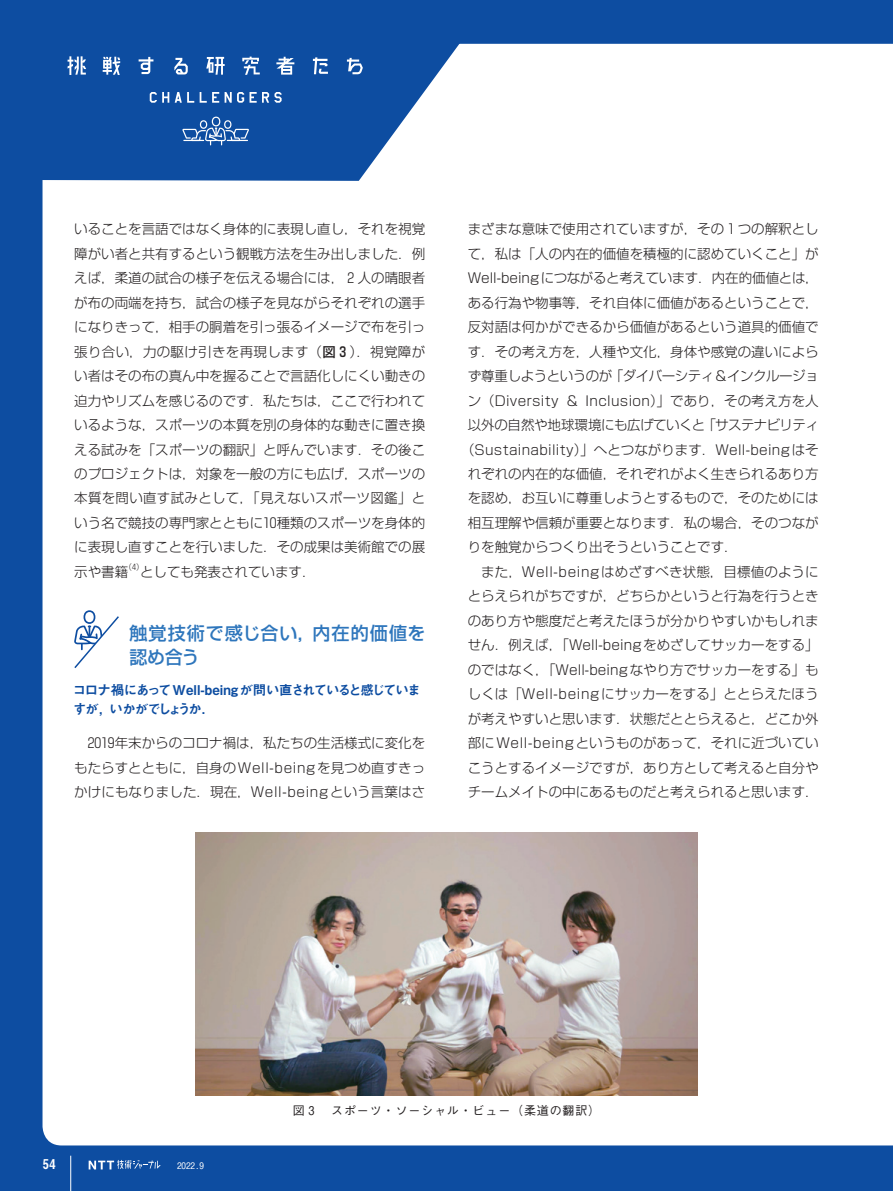
<style>
.page{position:relative;width:893px;height:1191px;background:#0d4da1}
.page>*{position:absolute;margin:0;border:0;box-sizing:border-box;transform-origin:0 0}
.t1{font:500 18px/24.5px "Shin Go Pr 6";letter-spacing:.055em;color:#2e76bc}
.t2{font:300 13.5px/24.5px "Shin Go Pr 6";color:#231f20;text-align:justify}
.t3{font:300 13.5px "Shin Go Pr 6";letter-spacing:.025em;color:#231f20}
.t4{font:300 13.5px "Shin Go Pr 6";letter-spacing:-.035em;color:#231f20}
.t5{font:13.5px/19.2px "Midashi Go Pr 6 MB31";letter-spacing:-.095em;color:#0d4da1}
.t6{font:13.5px "Midashi Go Pr 6 MB31";color:#fff}
.t7{font:500 12px "Gothic BBB Pr 6";letter-spacing:.07em;color:#231f20}
.t8{font:500 9px "Gothic BBB Pr 6";color:#fff}
.t9{font:300 7.8px "Shin Go Pr 6";color:#231f20}
.s1{font-weight:500}
</style>
<div class="page">
<div style="left:43px;top:44px;width:850px;height:1101px;background:#fff"></div>
<svg style="left:89px;top:1160px;width:72px;height:9px"></svg>
<hr style="left:70px;top:1155px;width:1px;height:36px;background:#fff">
<svg style="left:42px;top:43px;width:450px;height:138px"></svg>
<svg style="left:68px;top:56px;width:18px;height:19px"></svg>
<svg style="left:103px;top:57px;width:17px;height:18px"></svg>
<svg style="left:139px;top:57px;width:14px;height:17px"></svg>
<svg style="left:174px;top:58px;width:14px;height:16px"></svg>
<svg style="left:206px;top:57px;width:19px;height:18px"></svg>
<svg style="left:242px;top:57px;width:18px;height:18px"></svg>
<svg style="left:276px;top:57px;width:18px;height:18px"></svg>
<svg style="left:313px;top:57px;width:15px;height:17px"></svg>
<svg style="left:347px;top:58px;width:16px;height:16px"></svg>
<svg style="left:150px;top:92px;width:19px;height:11px"></svg>
<svg style="left:175px;top:92px;width:19px;height:11px"></svg>
<svg style="left:200px;top:92px;width:19px;height:11px"></svg>
<svg style="left:225px;top:92px;width:19px;height:11px"></svg>
<svg style="left:250px;top:92px;width:32px;height:11px"></svg>
<svg style="left:182px;top:117px;width:67px;height:28px"></svg>
<svg style="left:73px;top:610px;width:48px;height:60px;background:#dfe7f2"></svg>
<img style="left:196px;top:832px;width:501px;height:263px">
<p class="t2" style="left:74px;top:216px;width:353px">いることを言語ではなく身体的に表現し直し，それを視覚障がい者と共有するという観戦方法を生み出しました．例えば，柔道の試合の様子を伝える場合には， 2 人の晴眼者が布の両端を持ち，試合の様子を見ながらそれぞれの選手になりきって，相手の胴着を引っ張るイメージで布を引っ張り合い，力の駆け引きを再現します（<span class="s1">図 3</span> ）．視覚障がい者はその布の真ん中を握ることで言語化しにくい動きの迫力やリズムを感じるのです．私たちは，ここで行われているような，スポーツの本質を別の身体的な動きに置き換える試みを「スポーツの翻訳」と呼んでいます．その後このプロジェクトは，対象を一般の方にも広げ，スポーツの本質を問い直す試みとして，「見えないスポーツ図鑑」という名で競技の専門家とともに10種類のスポーツを身体的に表現し直すことを行いました．その成果は美術館での展示や書籍</p>
<p class="t9" style="left:124px;top:561px;width:21px">（4）</p>
<p class="t2" style="left:140px;top:558px;width:177px">としても発表されています．</p>
<h1 class="t1" style="left:129px;top:619px;width:298px">触覚技術で感じ合い，内在的価値を認め合う</h1>
<p class="t5" style="left:73px;top:680px;width:349px">コロナ禍にあってWell-beingが問い直されていると感じていますが，いかがでしょうか．</p>
<p class="t2" style="left:74px;top:729px;width:353px;text-indent:14px">2019年末からのコロナ禍は，私たちの生活様式に変化をもたらすとともに，自身のWell-beingを見つめ直すきっかけにもなりました．現在，Well-beingという言葉はさ</p>
<p class="t2" style="left:468px;top:216px;width:352px">まざまな意味で使用されていますが，その 1 つの解釈とし</p>
<p class="t2" style="left:468px;top:240px;width:352px">て，私は「人の内在的価値を積極的に認めていくこと」が</p>
<p class="t2" style="left:468px;top:265px;width:352px">Well-beingにつながると考えています．内在的価値とは，</p>
<p class="t2" style="left:468px;top:289px;width:352px">ある行為や物事等，それ自体に価値があるということで，</p>
<p class="t2" style="left:468px;top:314px;width:352px">反対語は何かができるから価値があるという道具的価値で</p>
<p class="t2" style="left:468px;top:338px;width:352px">す．その考え方を，人種や文化，身体や感覚の違いによら</p>
<p class="t4" style="left:468px;top:365px;width:353px">ず尊重しようというのが「ダイバーシティ＆インクルージョ</p>
<p class="t3" style="left:468px;top:389px;width:352px">ン（Diversity ＆ Inclusion）」であり，その考え方を人</p>
<p class="t4" style="left:468px;top:414px;width:353px">以外の自然や地球環境にも広げていくと「サステナビリティ</p>
<p class="t3" style="left:461px;top:438px;width:359px">（Sustainability）」へとつながります．Well-beingはそ</p>
<p class="t2" style="left:468px;top:460px;width:352px">れぞれの内在的な価値，それぞれがよく生きられるあり方</p>
<p class="t2" style="left:468px;top:485px;width:352px">を認め，お互いに尊重しようとするもので，そのためには</p>
<p class="t2" style="left:468px;top:509px;width:352px">相互理解や信頼が重要となります．私の場合，そのつなが</p>
<p class="t2" style="left:468px;top:534px;width:271px">りを触覚からつくり出そうということです．</p>
<p class="t2" style="left:481px;top:558px;width:339px">また，Well-beingはめざすべき状態，目標値のように</p>
<p class="t2" style="left:468px;top:583px;width:352px">とらえられがちですが，どちらかというと行為を行うとき</p>
<p class="t2" style="left:468px;top:607px;width:352px">のあり方や態度だと考えたほうが分かりやすいかもしれま</p>
<p class="t2" style="left:468px;top:631px;width:352px">せん．例えば，「Well-beingをめざしてサッカーをする」</p>
<p class="t2" style="left:468px;top:656px;width:352px">のではなく，「Well-beingなやり方でサッカーをする」も</p>
<p class="t2" style="left:468px;top:680px;width:352px">しくは「Well-beingにサッカーをする」ととらえたほう</p>
<p class="t2" style="left:468px;top:705px;width:352px">が考えやすいと思います．状態だととらえると，どこか外</p>
<p class="t2" style="left:468px;top:729px;width:352px">部にWell-beingというものがあって，それに近づいてい</p>
<p class="t2" style="left:468px;top:754px;width:352px">こうとするイメージですが，あり方として考えると自分や</p>
<p class="t2" style="left:468px;top:778px;width:352px">チームメイトの中にあるものだと考えられると思います．</p>
<p class="t6" style="left:43px;top:1153px;width:15px">54</p>
<p class="t8" style="left:177px;top:1158px;width:29px">2022.9</p>
<p class="t7" style="left:293px;top:1101px;width:309px">図 3 　スポーツ・ソーシャル・ビュー（柔道の翻訳）</p>
</div>
